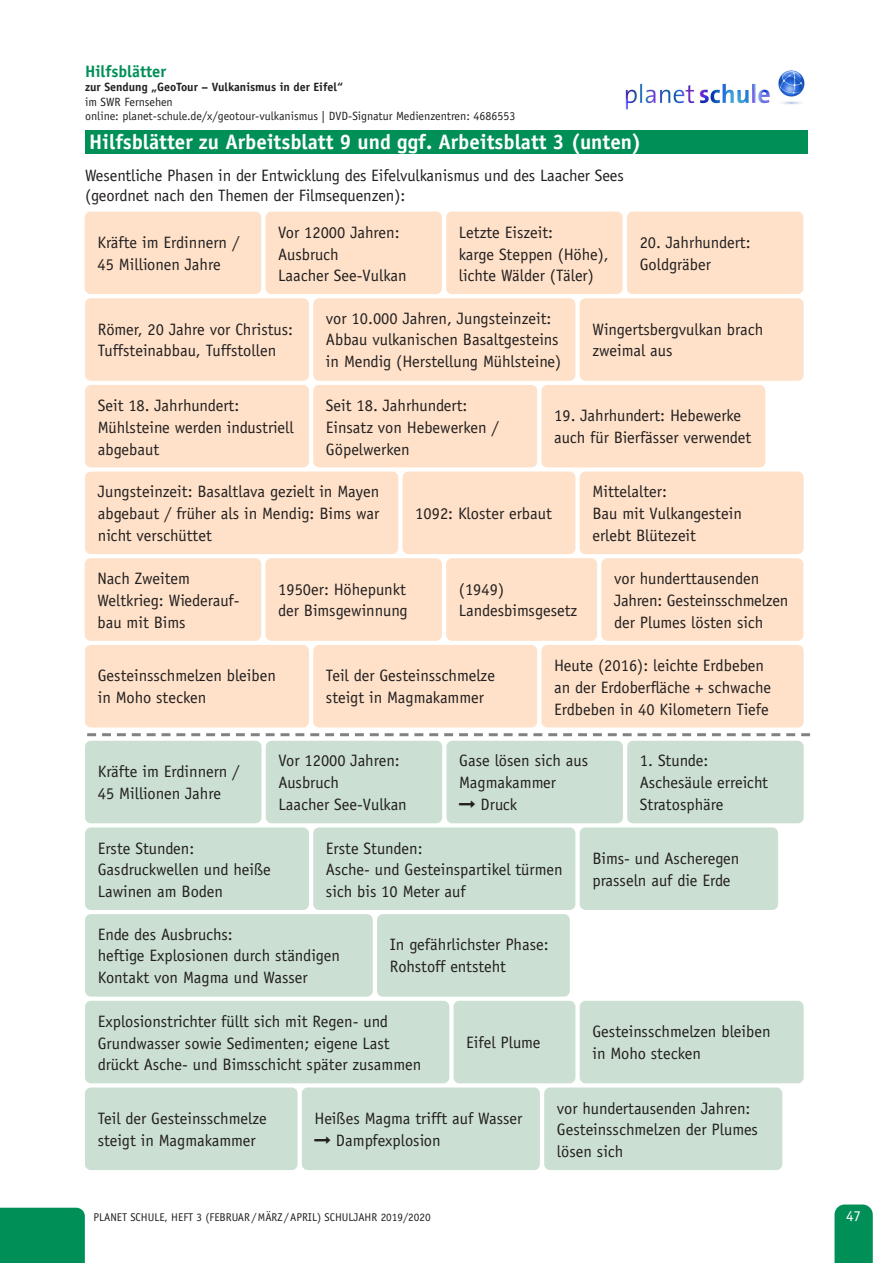
<style>
.page{position:relative;width:893px;height:1263px;background:#fff}
.page>*{position:absolute;margin:0;border:0;box-sizing:border-box;transform-origin:0 0}
.t1{font:700 21px "Officina Sans Std";color:#fff}
.t2{font:16.5px/21.8px "Officina Sans Std";color:#231f20}
.t3{font:700 16.5px "Officina Sans Std";color:#009057}
.t4{font:15px "Officina Sans Std";color:#fff}
.t5{font:12px/14.4px "Officina Sans Std";color:#231f20}
.t6{font:700 12px "Officina Sans Std";color:#231f20}
.t7{font:11.25px "Officina Sans Std";color:#231f20}
</style>
<div class="page">
<svg style="left:834px;top:1204px;width:39px;height:59px;background:#0b955e"></svg>
<div style="left:0;top:1208px;width:85px;height:55px;background:#009057"></div>
<div style="left:85px;top:130px;width:723px;height:23px;background:#009057"></div>
<div style="left:85px;top:212px;width:176px;height:82px;background:#fee1c8;border-radius:6px"></div>
<div style="left:85px;top:558px;width:176px;height:83px;background:#fee1c8;border-radius:6px"></div>
<div style="left:265px;top:212px;width:177px;height:82px;background:#fee1c8;border-radius:6px"></div>
<div style="left:265px;top:558px;width:177px;height:83px;background:#fee1c8;border-radius:6px"></div>
<div style="left:446px;top:212px;width:177px;height:82px;background:#fee1c8;border-radius:6px"></div>
<div style="left:446px;top:558px;width:151px;height:83px;background:#fee1c8;border-radius:6px"></div>
<div style="left:627px;top:212px;width:176px;height:82px;background:#fee1c8;border-radius:6px"></div>
<div style="left:601px;top:558px;width:202px;height:83px;background:#fee1c8;border-radius:6px"></div>
<div style="left:85px;top:298px;width:224px;height:83px;background:#fee1c8;border-radius:6px"></div>
<div style="left:85px;top:472px;width:313px;height:82px;background:#fee1c8;border-radius:6px"></div>
<div style="left:313px;top:298px;width:262px;height:83px;background:#fee1c8;border-radius:6px"></div>
<div style="left:402px;top:472px;width:173px;height:82px;background:#fee1c8;border-radius:6px"></div>
<div style="left:580px;top:298px;width:224px;height:83px;background:#fee1c8;border-radius:6px"></div>
<div style="left:580px;top:472px;width:224px;height:82px;background:#fee1c8;border-radius:6px"></div>
<div style="left:85px;top:385px;width:224px;height:82px;background:#fee1c8;border-radius:6px"></div>
<div style="left:313px;top:385px;width:224px;height:82px;background:#fee1c8;border-radius:6px"></div>
<div style="left:541px;top:385px;width:224px;height:82px;background:#fee1c8;border-radius:6px"></div>
<div style="left:85px;top:645px;width:224px;height:82px;background:#fee1c8;border-radius:6px"></div>
<div style="left:313px;top:645px;width:224px;height:82px;background:#fee1c8;border-radius:6px"></div>
<div style="left:541px;top:645px;width:263px;height:82px;background:#fee1c8;border-radius:6px"></div>
<div style="left:85px;top:741px;width:176px;height:82px;background:#cbe0d2;border-radius:6px"></div>
<div style="left:266px;top:741px;width:176px;height:82px;background:#cbe0d2;border-radius:6px"></div>
<div style="left:446px;top:741px;width:177px;height:82px;background:#cbe0d2;border-radius:6px"></div>
<div style="left:627px;top:741px;width:177px;height:82px;background:#cbe0d2;border-radius:6px"></div>
<div style="left:85px;top:827px;width:224px;height:83px;background:#cbe0d2;border-radius:6px"></div>
<div style="left:313px;top:827px;width:262px;height:83px;background:#cbe0d2;border-radius:6px"></div>
<div style="left:580px;top:827px;width:198px;height:83px;background:#cbe0d2;border-radius:6px"></div>
<div style="left:85px;top:914px;width:288px;height:83px;background:#cbe0d2;border-radius:6px"></div>
<div style="left:377px;top:914px;width:193px;height:83px;background:#cbe0d2;border-radius:6px"></div>
<div style="left:85px;top:1001px;width:364px;height:82px;background:#cbe0d2;border-radius:6px"></div>
<div style="left:454px;top:1001px;width:121px;height:82px;background:#cbe0d2;border-radius:6px"></div>
<div style="left:580px;top:1001px;width:224px;height:82px;background:#cbe0d2;border-radius:6px"></div>
<div style="left:85px;top:1087px;width:213px;height:83px;background:#cbe0d2;border-radius:6px"></div>
<div style="left:302px;top:1087px;width:238px;height:83px;background:#cbe0d2;border-radius:6px"></div>
<div style="left:544px;top:1087px;width:238px;height:83px;background:#cbe0d2;border-radius:6px"></div>
<svg style="left:87px;top:733px;width:723px;height:3px"></svg>
<img style="left:625px;top:70px;width:180px;height:40px">
<p class="t3" style="left:85px;top:61px;width:83px">Hilfsblätter</p>
<p class="t6" style="left:85px;top:80px;width:260px">zur Sendung „GeoTour – Vulkanismus in der Eifel“</p>
<p class="t5" style="left:85px;top:94px;width:432px">im SWR Fernsehen<br>online: planet-schule.de/x/geotour-vulkanismus | DVD-Signatur Medienzentren: 4686553</p>
<p class="t1" style="left:89px;top:129px;width:554px">Hilfsblätter zu Arbeitsblatt 9 und ggf. Arbeitsblatt 3 (unten)</p>
<p class="t2" style="left:85px;top:166px;width:540px;line-height:20.2px">Wesentliche Phasen in der Entwicklung des Eifelvulkanismus und des Laacher Sees (geordnet nach den Themen der Filmsequenzen):</p>
<p class="t2" style="left:97px;top:231px;width:143px">Kräfte im Erdinnern /<br>45 Millionen Jahre</p>
<p class="t2" style="left:278px;top:221px;width:130px">Vor 12000 Jahren:<br>Ausbruch<br>Laacher See-Vulkan</p>
<p class="t2" style="left:459px;top:221px;width:151px">Letzte Eiszeit:<br>karge Steppen (Höhe), lichte Wälder (Täler)</p>
<p class="t2" style="left:640px;top:231px;width:112px">20. Jahrhundert:<br>Goldgräber</p>
<p class="t2" style="left:98px;top:318px;width:197px">Römer, 20 Jahre vor Christus:<br>Tuffsteinabbau, Tuffstollen</p>
<p class="t2" style="left:326px;top:307px;width:237px">vor 10.000 Jahren, Jungsteinzeit:<br>Abbau vulkanischen Basaltgesteins in Mendig (Herstellung Mühlsteine)</p>
<p class="t2" style="left:592px;top:318px;width:172px">Wingertsbergvulkan brach zweimal aus</p>
<p class="t2" style="left:98px;top:395px;width:197px">Seit 18. Jahrhundert:<br>Mühlsteine werden industriell abgebaut</p>
<p class="t2" style="left:326px;top:395px;width:174px">Seit 18. Jahrhundert:<br>Einsatz von Hebewerken /<br>Göpelwerken</p>
<p class="t2" style="left:554px;top:405px;width:199px">19. Jahrhundert: Hebewerke auch für Bierfässer verwendet</p>
<p class="t2" style="left:98px;top:481px;width:283px;text-align:justify">Jungsteinzeit: Basaltlava gezielt in Mayen abgebaut / früher als in Mendig: Bims war nicht verschüttet</p>
<p class="t2" style="left:415px;top:502px;width:138px">1092: Kloster erbaut</p>
<p class="t2" style="left:97px;top:568px;width:144px">Nach Zweitem<br>Weltkrieg: Wiederauf&shy;bau mit Bims</p>
<p class="t2" style="left:278px;top:578px;width:131px">1950er: Höhepunkt der Bimsgewinnung</p>
<p class="t2" style="left:459px;top:578px;width:120px">(1949)<br>Landesbimsgesetz</p>
<p class="t2" style="left:592px;top:481px;width:151px">Mittelalter:<br>Bau mit Vulkangestein erlebt Blütezeit</p>
<p class="t2" style="left:614px;top:568px;width:176px">vor hunderttausenden<br>Jahren: Gesteinsschmelzen der Plumes lösten sich</p>
<p class="t2" style="left:98px;top:665px;width:180px">Gesteinsschmelzen bleiben in Moho stecken</p>
<p class="t2" style="left:326px;top:665px;width:171px">Teil der Gesteinsschmelze steigt in Magmakammer</p>
<p class="t2" style="left:554px;top:655px;width:219px">Heute (2016): leichte Erdbeben an der Erdoberfläche + schwache<br>Erdbeben in 40 Kilometern Tiefe</p>
<p class="t2" style="left:98px;top:761px;width:143px">Kräfte im Erdinnern /<br>45 Millionen Jahre</p>
<p class="t2" style="left:279px;top:750px;width:130px">Vor 12000 Jahren:<br>Ausbruch<br>Laacher See-Vulkan</p>
<p class="t2" style="left:459px;top:750px;width:130px">Gase lösen sich aus</p>
<p class="t2" style="left:459px;top:771px;width:98px">Magmakammer</p>
<p class="t2" style="left:481px;top:793px;width:38px">Druck</p>
<p class="t2" style="left:640px;top:750px;width:130px">1. Stunde:<br>Aschesäule erreicht<br>Stratosphäre</p>
<p class="t2" style="left:98px;top:837px;width:175px">Erste Stunden:<br>Gasdruckwellen und heiße<br>Lawinen am Boden</p>
<p class="t2" style="left:326px;top:837px;width:238px">Erste Stunden:<br>Asche- und Gesteinspartikel türmen sich bis 10 Meter auf</p>
<p class="t2" style="left:592px;top:847px;width:149px">Bims- und Ascheregen prasseln auf die Erde</p>
<p class="t2" style="left:98px;top:923px;width:244px">Ende des Ausbruchs:<br>heftige Explosionen durch ständigen<br>Kontakt von Magma und Wasser</p>
<p class="t2" style="left:390px;top:934px;width:160px">In gefährlichster Phase:<br>Rohstoff entsteht</p>
<p class="t2" style="left:98px;top:1010px;width:325px">Explosionstrichter füllt sich mit Regen- und<br>Grundwasser sowie Sedimenten; eigene Last drückt Asche- und Bimsschicht später zusammen</p>
<p class="t2" style="left:466px;top:1031px;width:76px">Eifel Plume</p>
<p class="t2" style="left:592px;top:1021px;width:180px">Gesteinsschmelzen bleiben in Moho stecken</p>
<p class="t2" style="left:98px;top:1107px;width:171px">Teil der Gesteinsschmelze steigt in Magmakammer</p>
<p class="t2" style="left:336px;top:1107px;width:188px;text-indent:-21px">Heißes Magma trifft auf Wasser<br>Dampfexplosion</p>
<p class="t2" style="left:557px;top:1097px;width:203px">vor hundertausenden Jahren:<br>Gesteinsschmelzen der Plumes lösen sich</p>
<p class="t7" style="left:94px;top:1211px;width:339px">PLANET SCHULE, HEFT 3 (FEBRUAR/MÄRZ /APRIL) SCHULJAHR 2019/2020</p>
<p class="t4" style="left:846px;top:1207px;width:16px">47</p>
</div>
